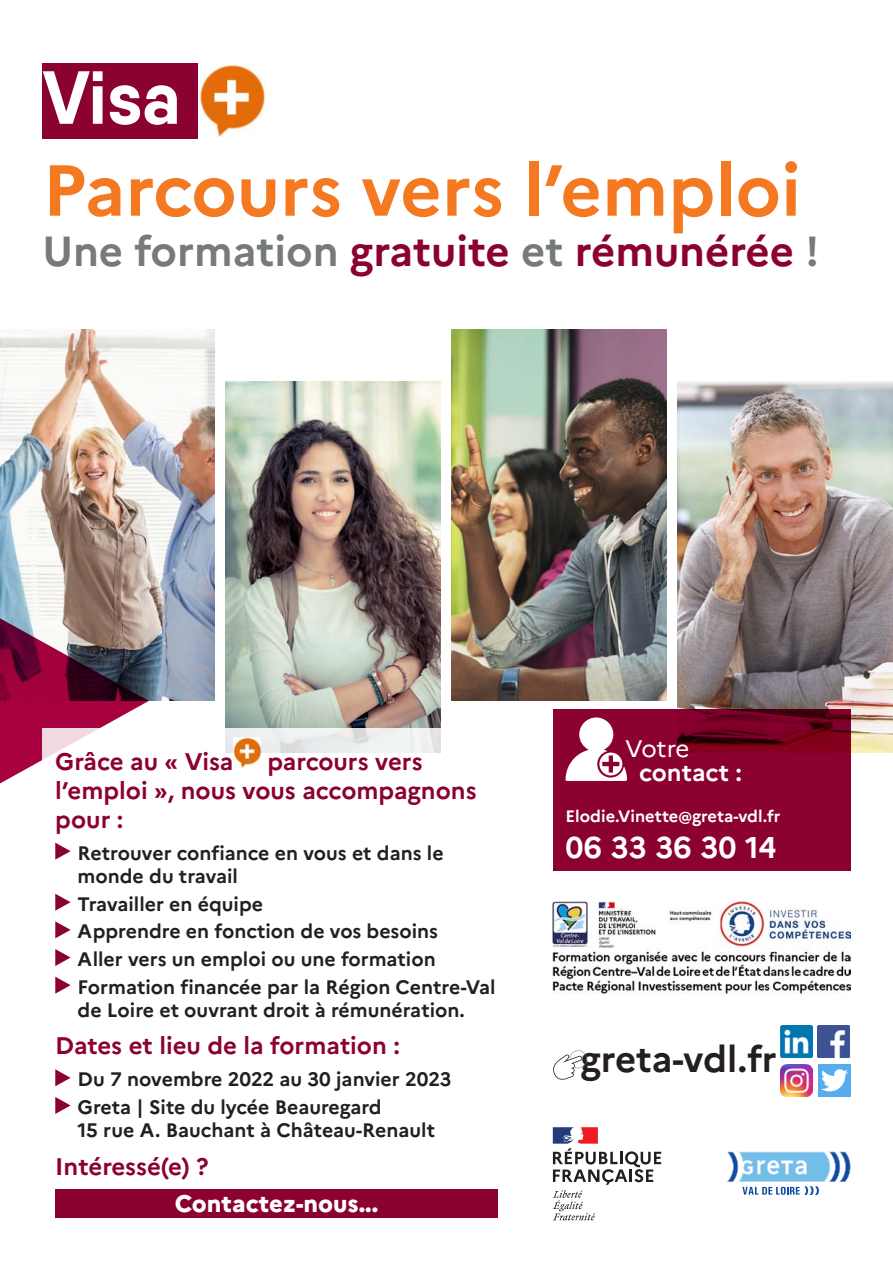
<style>
.page{position:relative;width:893px;height:1263px;background:#fff}
.page>*{position:absolute;margin:0;border:0;box-sizing:border-box;transform-origin:0 0}
.Titre{font:700 75px "Qanelas";color:#fff}
.Titre-2{font:700 72px "Marianne";color:#f47921}
.Sous-titre{font:700 42px "Marianne";color:#8b0131}
.t1{font:700 36.6px "Marianne";color:#231f20}
.t2{font:700 30px "Marianne";color:#fff}
.Sous_titre{font:700 24px/28.8px "Marianne";color:#8b0131}
.Puce_dates{font:800 24px "Marianne";color:#fff}
.t3{font:700 24px "Marianne";color:#fff}
.t4{font:24px "Marianne";letter-spacing:-.02em;color:#fff}
.Puce_triangle{font:700 19.5px/23.4px "Marianne";color:#231f20}
.t5{font:700 16.5px "Marianne";color:#fff}
.s1{color:#767a7b}
</style>
<div class="page">
<img style="left:226px;top:382px;width:214px;height:346px">
<img style="left:0;top:329px;width:215px;height:372px">
<img style="left:451px;top:329px;width:216px;height:372px">
<img style="left:677px;top:382px;width:216px;height:371px">
<svg style="left:0;top:618px;width:149px;height:165px;background:#8c3a59"></svg>
<div style="left:43px;top:64px;width:155px;height:75px;background:#8b0131"></div>
<div style="left:43px;top:728px;width:467px;height:492px;background:#fff"></div>
<div style="left:55px;top:1190px;width:442px;height:28px;background:#8b0131"></div>
<img style="left:234px;top:737px;width:27px;height:30px">
<svg style="left:55px;top:843px;width:16px;height:17px"></svg>
<svg style="left:55px;top:894px;width:16px;height:17px"></svg>
<svg style="left:55px;top:921px;width:16px;height:17px"></svg>
<svg style="left:55px;top:949px;width:16px;height:17px"></svg>
<svg style="left:55px;top:977px;width:16px;height:17px"></svg>
<svg style="left:55px;top:1069px;width:16px;height:17px"></svg>
<svg style="left:55px;top:1097px;width:16px;height:17px"></svg>
<svg style="left:553px;top:1127px;width:108px;height:93px"></svg>
<svg style="left:727px;top:1152px;width:123px;height:43px"></svg>
<img style="left:199px;top:64px;width:66px;height:73px">
<div style="left:553px;top:709px;width:297px;height:162px;background:#8b0131"></div>
<svg style="left:566px;top:717px;width:61px;height:64px"></svg>
<svg style="left:553px;top:1050px;width:34px;height:30px"></svg>
<img style="left:818px;top:1026px;width:32px;height:32px">
<img style="left:781px;top:1064px;width:32px;height:32px">
<div style="left:818px;top:1064px;width:32px;height:32px;background:#55acee"></div>
<svg style="left:821px;top:1069px;width:27px;height:22px"></svg>
<img style="left:781px;top:1026px;width:32px;height:32px">
<img style="left:553px;top:902px;width:297px;height:92px">
<p class="Titre" style="left:43px;top:51px;width:139px">Visa</p>
<p class="Titre-2" style="left:43px;top:146px;width:760px">Parcours vers l’emploi</p>
<p class="Sous-titre" style="left:43px;top:225px;width:778px"><span class="s1">Une formation</span> gratuite <span class="s1">et</span> rémunérée <span class="s1">!</span></p>
<p class="Sous_titre" style="left:55px;top:747px;width:180px">Grâce au « Visa</p>
<p class="Sous_titre" style="left:55px;top:747px;width:423px;text-indent:212px">parcours vers l’emploi », nous vous accompagnons pour :</p>
<p class="Puce_triangle" style="left:78px;top:841px;width:368px">Retrouver confiance en vous et dans le monde du travail</p>
<p class="Puce_triangle" style="left:78px;top:892px;width:187px">Travailler en équipe</p>
<p class="Puce_triangle" style="left:78px;top:920px;width:362px">Apprendre en fonction de vos besoins</p>
<p class="Puce_triangle" style="left:78px;top:947px;width:360px">Aller vers un emploi ou une formation</p>
<p class="Puce_triangle" style="left:78px;top:975px;width:419px">Formation financée par la Région Centre-Val de Loire et ouvrant droit à rémunération.</p>
<p class="Sous_titre" style="left:55px;top:1031px;width:346px">Dates et lieu de la formation :</p>
<p class="Puce_triangle" style="left:78px;top:1067px;width:375px">Du 7 novembre 2022 au 30 janvier 2023</p>
<p class="Puce_triangle" style="left:78px;top:1095px;width:359px">Greta | Site du lycée Beauregard<br>15 rue A. Bauchant à Château-Renault</p>
<p class="Sous_titre" style="left:55px;top:1152px;width:155px">Intéressé(e) ?</p>
<p class="Puce_dates" style="left:175px;top:1189px;width:205px">Contactez-nous...</p>
<p class="t4" style="left:625px;top:734px;width:66px">Votre</p>
<p class="t3" style="left:639px;top:758px;width:105px">contact :</p>
<p class="t5" style="left:566px;top:806px;width:216px">Elodie.Vinette@greta-vdl.fr</p>
<p class="t2" style="left:566px;top:829px;width:212px">06 33 36 30 14</p>
<p class="t1" style="left:580px;top:1037px;width:198px">greta-vdl.fr</p>
</div>
